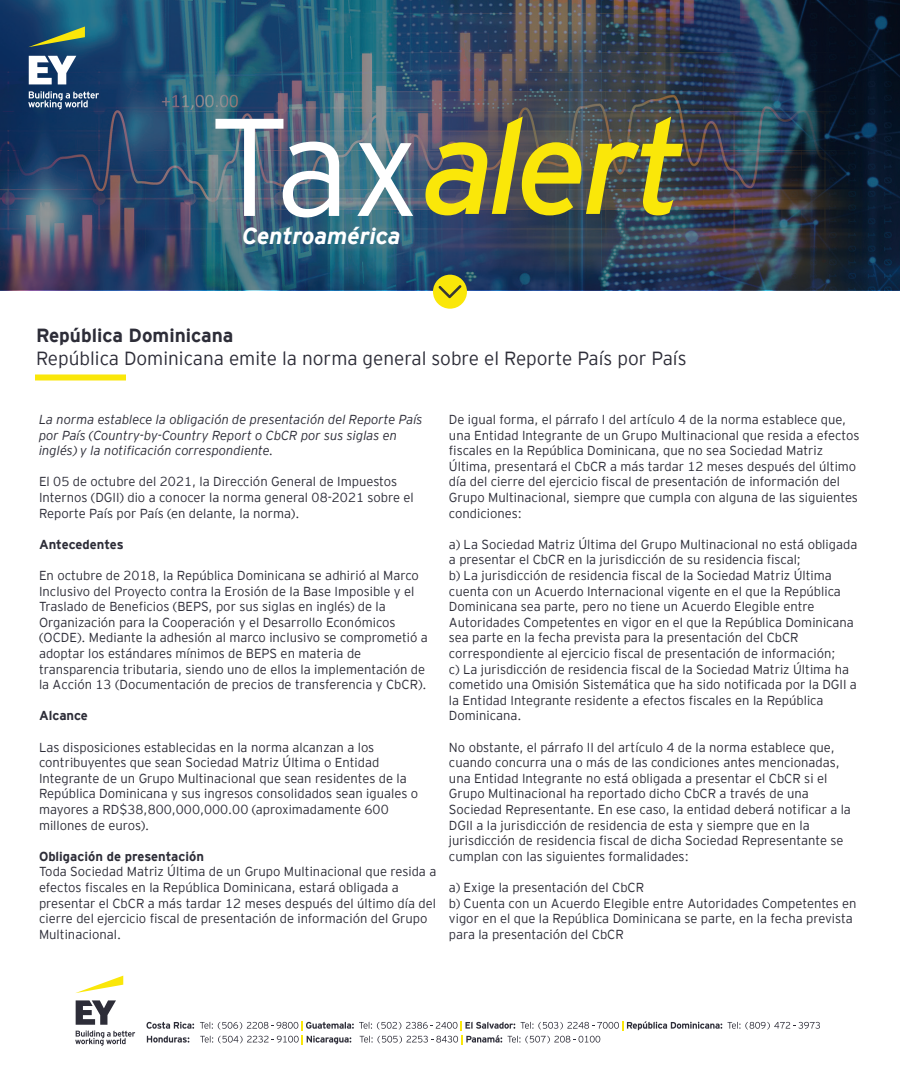
<style>
.page{position:relative;width:900px;height:1077px;background:#fff}
.page>*{position:absolute;margin:0;border:0;box-sizing:border-box;transform-origin:0 0}
.t1{font:italic 700 23px "EY Interstate";color:#fff}
.t2{font:300 19px "EY Interstate";color:#2d2d38}
.t3{font:700 19px "EY Interstate";color:#2d2d38}
.t4{font:300 13px/15.6px "EY Interstate";color:#2d2d38}
.t5{font:italic 300 13px/15.6px "EY Interstate";color:#2d2d38}
.t6{font:700 13px "EY Interstate";color:#2d2d38}
</style>
<div class="page">
<div style="left:35px;top:374px;width:91px;height:6px;background:#fae709"></div>
<svg style="left:76px;top:976px;width:47px;height:17px"></svg>
<svg style="left:75px;top:1000px;width:60px;height:46px"></svg>
<svg style="left:146px;top:1022px;width:48px;height:7px"></svg>
<svg style="left:147px;top:1036px;width:42px;height:7px"></svg>
<svg style="left:200px;top:1021px;width:620px;height:23px"></svg>
<img style="left:0;top:0;width:900px;height:290px">
<svg style="left:425px;top:117px;width:258px;height:98px;background:#8a853d"></svg>
<svg style="left:215px;top:119px;width:124px;height:98px"></svg>
<svg style="left:357px;top:143px;width:56px;height:73px"></svg>
<svg style="left:28px;top:26px;width:57px;height:21px"></svg>
<svg style="left:28px;top:56px;width:71px;height:53px"></svg>
<div style="left:433px;top:275px;width:34px;height:34px;background:#fae709;border-radius:50%"></div>
<svg style="left:438px;top:285px;width:24px;height:13px"></svg>
<h1 class="t1" style="left:242px;top:219px;width:160px">Centroamérica</h1>
<h2 class="t3" style="left:36px;top:322px;width:199px">República Dominicana</h2>
<h2 class="t2" style="left:36px;top:345px;width:652px">República Dominicana emite la norma general sobre el Reporte País por País</h2>
<p class="t5" style="left:39px;top:411px;width:385px">La norma establece la obligación de presentación del Reporte País por País (Country-by-Country Report o CbCR por sus siglas en inglés) y la notificación correspondiente.</p>
<p class="t4" style="left:39px;top:473px;width:376px">El 05 de octubre del 2021, la Dirección General de Impuestos<br>Internos (DGII) dio a conocer la norma general 08-2021 sobre el<br>Reporte País por País (en delante, la norma).</p>
<p class="t6" style="left:39px;top:535px;width:86px">Antecedentes</p>
<p class="t4" style="left:39px;top:567px;width:390px">En octubre de 2018, la República Dominicana se adhirió al Marco Inclusivo del Proyecto contra la Erosión de la Base Imposible y el Traslado de Beneficios (BEPS, por sus siglas en inglés) de la Organización para la Cooperación y el Desarrollo Económicos (OCDE). Mediante la adhesión al marco inclusivo se comprometió a adoptar los estándares mínimos de BEPS en materia de transparencia tributaria, siendo uno de ellos la implementación de la Acción 13 (Documentación de precios de transferencia y CbCR).</p>
<p class="t6" style="left:39px;top:706px;width:50px">Alcance</p>
<p class="t4" style="left:39px;top:738px;width:381px">Las disposiciones establecidas en la norma alcanzan a los contribuyentes que sean Sociedad Matriz Última o Entidad Integrante de un Grupo Multinacional que sean residentes de la República Dominicana y sus ingresos consolidados sean iguales o mayores a RD$38,800,000,000.00 (aproximadamente 600 millones de euros).</p>
<p class="t6" style="left:39px;top:847px;width:166px">Obligación de presentación</p>
<p class="t4" style="left:39px;top:863px;width:399px">Toda Sociedad Matriz Última de un Grupo Multinacional que resida a efectos fiscales en la República Dominicana, estará obligada a presentar el CbCR a más tardar 12 meses después del último día del cierre del ejercicio fiscal de presentación de información del Grupo Multinacional.</p>
<p class="t4" style="left:449px;top:411px;width:412px">De igual forma, el párrafo I del artículo 4 de la norma establece que, una Entidad Integrante de un Grupo Multinacional que resida a efectos fiscales en la República Dominicana, que no sea Sociedad Matriz Última, presentará el CbCR a más tardar 12 meses después del último día del cierre del ejercicio fiscal de presentación de información del Grupo Multinacional, siempre que cumpla con alguna de las siguientes condiciones:</p>
<p class="t4" style="left:449px;top:536px;width:410px">a) La Sociedad Matriz Última del Grupo Multinacional no está obligada a presentar el CbCR en la jurisdicción de su residencia fiscal;<br>b) La jurisdicción de residencia fiscal de la Sociedad Matriz Última cuenta con un Acuerdo Internacional vigente en el que la República Dominicana sea parte, pero no tiene un Acuerdo Elegible entre Autoridades Competentes en vigor en el que la República Dominicana sea parte en la fecha prevista para la presentación del CbCR correspondiente al ejercicio fiscal de presentación de información;<br>c) La jurisdicción de residencia fiscal de la Sociedad Matriz Última ha cometido una Omisión Sistemática que ha sido notificada por la DGII a la Entidad Integrante residente a efectos fiscales en la República Dominicana.</p>
<p class="t4" style="left:449px;top:738px;width:404px">No obstante, el párrafo II del artículo 4 de la norma establece que, cuando concurra una o más de las condiciones antes mencionadas, una Entidad Integrante no está obligada a presentar el CbCR si el Grupo Multinacional ha reportado dicho CbCR a través de una Sociedad Representante. En ese caso, la entidad deberá notificar a la DGII a la jurisdicción de residencia de esta y siempre que en la jurisdicción de residencia fiscal de dicha Sociedad Representante se cumplan con las siguientes formalidades:</p>
<p class="t4" style="left:449px;top:879px;width:409px">a) Exige la presentación del CbCR<br>b) Cuenta con un Acuerdo Elegible entre Autoridades Competentes en vigor en el que la República Dominicana se parte, en la fecha prevista para la presentación del CbCR</p>
</div>
